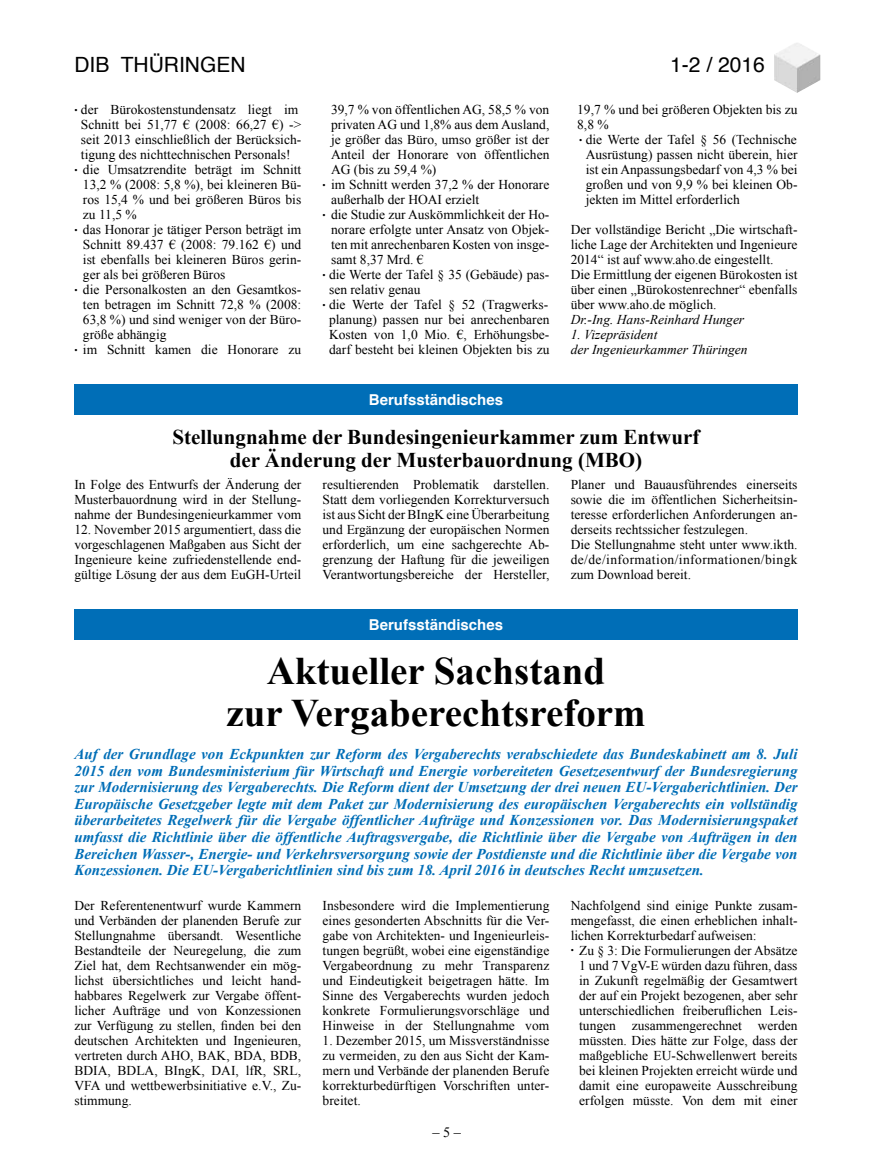
<style>
.page{position:relative;width:872px;height:1170px;background:#fff}
.page>*{position:absolute;margin:0;border:0;box-sizing:border-box;transform-origin:0 0}
.t1{font:700 39px/42px "Times New Roman";color:#000;text-align:center}
.t2{font:700 21px/22.5px "Times New Roman";color:#000;text-align:center}
.t3{font:21px "Helvetica";color:#000}
.t4{font:italic 700 15px/16.5px "Times New Roman";color:#006eb7;text-align:justify}
.t5{font:700 15px "Helvetica";color:#fff}
.t6{font:14.25px "Times New Roman";color:#000}
.t7{font:13.5px/15px "Times New Roman";color:#000;text-align:justify}
.t8{font:italic 13.5px/15px "Times New Roman";color:#000}
.s1{font-size:9px}
</style>
<div class="page">
<img style="left:774px;top:43px;width:46px;height:50px">
<div style="left:74px;top:609px;width:723px;height:30px;background:#006eb7"></div>
<div style="left:74px;top:384px;width:723px;height:30px;background:#006eb7"></div>
<h2 class="t3" style="left:74px;top:49px;width:173px">DIB THÜRINGEN</h2>
<h2 class="t3" style="left:670px;top:49px;width:96px">1-2 / 2016</h2>
<p class="t7" style="left:74px;top:102px;width:228px;text-align:center"><span class="s1">•</span> der Bürokostenstundensatz liegt im Schnitt bei 51,77 € (2008: 66,27 €) -&gt; seit 2013 einschließlich der Berücksich&shy;tigung des nichttechnischen Personals!</p>
<p class="t7" style="left:83px;top:162px;width:220px;text-indent:-9px"><span class="s1">•</span> die Umsatzrendite beträgt im Schnitt 13,2 % (2008: 5,8 %), bei kleineren Bü&shy;ros 15,4 % und bei größeren Büros bis zu 11,5 %</p>
<p class="t7" style="left:83px;top:222px;width:220px;text-indent:-9px"><span class="s1">•</span> das Honorar je tätiger Person beträgt im Schnitt 89.437 € (2008: 79.162 €) und ist ebenfalls bei kleineren Büros gerin&shy;ger als bei größeren Büros</p>
<p class="t7" style="left:83px;top:282px;width:220px;text-indent:-9px"><span class="s1">•</span> die Personalkosten an den Gesamtkos&shy;ten betragen im Schnitt 72,8 % (2008:<br>63,8 %) und sind weniger von der Büro&shy;größe abhängig</p>
<p class="t7" style="left:74px;top:342px;width:228px"><span class="s1">•</span> im Schnitt kamen die Honorare zu</p>
<p class="t7" style="left:331px;top:102px;width:220px">39,7 % von öffentlichen AG, 58,5 % von privaten AG und 1,8% aus dem Ausland, je größer das Büro, umso größer ist der Anteil der Honorare von öffentlichen AG (bis zu 59,4 %)</p>
<p class="t7" style="left:331px;top:177px;width:220px;text-indent:-9px"><span class="s1">•</span> im Schnitt werden 37,2 % der Honorare außerhalb der HOAI erzielt</p>
<p class="t7" style="left:331px;top:207px;width:220px;text-indent:-9px"><span class="s1">•</span> die Studie zur Auskömmlichkeit der Ho&shy;norare erfolgte unter Ansatz von Objek&shy;ten mit anrechenbaren Kosten von insge&shy;samt 8,37 Mrd. €</p>
<p class="t7" style="left:329px;top:267px;width:222px;text-indent:-7px"><span class="s1">•</span> die Werte der Tafel § 35 (Gebäude) pas&shy;sen relativ genau</p>
<p class="t7" style="left:322px;top:297px;width:228px;text-align:center"><span class="s1">•</span> die Werte der Tafel § 52 (Tragwerks&shy;planung) passen nur bei anrechenbaren Kosten von 1,0 Mio. €, Erhöhungsbe&shy;darf besteht bei kleinen Objekten bis zu</p>
<p class="t7" style="left:577px;top:102px;width:222px">19,7 % und bei größeren Objekten bis zu<br>8,8 %</p>
<p class="t7" style="left:586px;top:132px;width:213px;text-indent:-7px"><span class="s1">•</span> die Werte der Tafel § 56 (Technische Ausrüstung) passen nicht überein, hier ist ein Anpassungsbedarf von 4,3 % bei großen und von 9,9 % bei kleinen Ob&shy;jekten im Mittel erforderlich</p>
<p class="t7" style="left:570px;top:222px;width:228px;text-align:left">Der vollständige Bericht „Die wirtschaft&shy;liche Lage der Architekten und Ingenieure 2014“ ist auf www.aho.de eingestellt.<br>Die Ermittlung der eigenen Bürokosten ist über einen „Bürokostenrechner“ ebenfalls über www.aho.de möglich.</p>
<p class="t8" style="left:570px;top:312px;width:175px">Dr.-Ing. Hans-Reinhard Hunger</p>
<p class="t8" style="left:570px;top:327px;width:178px">1. Vizepräsident<br>der Ingenieurkammer Thüringen</p>
<p class="t5" style="left:369px;top:387px;width:136px">Berufsständisches</p>
<h2 class="t2" style="left:173px;top:425px;width:528px">Stellungnahme der Bundesingenieurkammer zum Entwurf der Änderung der Musterbauordnung (MBO)</h2>
<p class="t7" style="left:74px;top:477px;width:228px">In Folge des Entwurfs der Änderung der Musterbauordnung wird in der Stellung&shy;nahme der Bundesingenieurkammer vom</p>
<p class="t7" style="left:74px;top:522px;width:228px">12. November 2015 argumentiert, dass die vorgeschlagenen Maßgaben aus Sicht der Ingenieure keine zufriedenstellende end&shy;gültige Lösung der aus dem EuGH-Urteil</p>
<p class="t7" style="left:322px;top:477px;width:228px">resultierenden Problematik darstellen.<br>Statt dem vorliegenden Korrekturversuch ist aus Sicht der BIngK eine Überarbeitung und Ergänzung der europäischen Normen erforderlich, um eine sachgerechte Ab&shy;grenzung der Haftung für die jeweiligen Verantwortungsbereiche der Hersteller,</p>
<p class="t7" style="left:570px;top:477px;width:228px;text-align:left">Planer und Bauausführendes einerseits sowie die im öffentlichen Sicherheitsin&shy;teresse erforderlichen Anforderungen an&shy;derseits rechtssicher festzulegen.<br>Die Stellungnahme steht unter www.ikth. de/de/information/informationen/bingk zum Download bereit.</p>
<p class="t5" style="left:369px;top:612px;width:136px">Berufsständisches</p>
<h1 class="t1" style="left:226px;top:649px;width:421px">Aktueller Sachstand<br>zur Vergaberechtsreform</h1>
<p class="t4" style="left:74px;top:745px;width:724px">Auf der Grundlage von Eckpunkten zur Reform des Vergaberechts verabschiedete das Bundeskabinett am 8. Juli 2015 den vom Bundesministerium für Wirtschaft und Energie vorbereiteten Gesetzesentwurf der Bundesregierung zur Modernisierung des Vergaberechts. Die Reform dient der Umsetzung der drei neuen EU-Vergaberichtlinien. Der Europäische Gesetzgeber legte mit dem Paket zur Modernisierung des europäischen Vergaberechts ein vollständig überarbeitetes Regelwerk für die Vergabe öffentlicher Aufträge und Konzessionen vor. Das Modernisierungspaket umfasst die Richtlinie über die öffentliche Auftragsvergabe, die Richtlinie über die Vergabe von Aufträgen in den Bereichen Wasser-, Energie- und Verkehrsversorgung sowie der Postdienste und die Richtlinie über die Vergabe von Konzessionen. Die EU-Vergaberichtlinien sind bis zum 18. April 2016 in deutsches Recht umzusetzen.</p>
<p class="t7" style="left:74px;top:897px;width:228px">Der Referentenentwurf wurde Kammern und Verbänden der planenden Berufe zur Stellungnahme übersandt. Wesentliche Bestandteile der Neuregelung, die zum Ziel hat, dem Rechtsanwender ein mög&shy;lichst übersichtliches und leicht hand&shy;habbares Regelwerk zur Vergabe öffent&shy;licher Aufträge und von Konzessionen zur Verfügung zu stellen, finden bei den deutschen Architekten und Ingenieuren, vertreten durch AHO, BAK, BDA, BDB, BDIA, BDLA, BIngK, DAI, lfR, SRL, VFA und wettbewerbsinitiative e.V., Zu&shy;stimmung.</p>
<p class="t7" style="left:322px;top:897px;width:228px">Insbesondere wird die Implementierung eines gesonderten Abschnitts für die Ver&shy;gabe von Architekten- und Ingenieurleis&shy;tungen begrüßt, wobei eine eigenständige Vergabeordnung zu mehr Transparenz und Eindeutigkeit beigetragen hätte. Im Sinne des Vergaberechts wurden jedoch konkrete Formulierungsvorschläge und Hinweise in der Stellungnahme vom</p>
<p class="t7" style="left:322px;top:1032px;width:228px">1. Dezember 2015, um Missverständnisse zu vermeiden, zu den aus Sicht der Kam&shy;mern und Verbände der planenden Berufe korrekturbedürftigen Vorschriften unter&shy;breitet.</p>
<p class="t6" style="left:432px;top:1122px;width:30px">– 5 –</p>
<p class="t7" style="left:570px;top:897px;width:228px">Nachfolgend sind einige Punkte zusam&shy;mengefasst, die einen erheblichen inhalt&shy;lichen Korrekturbedarf aufweisen:</p>
<p class="t7" style="left:579px;top:942px;width:220px;text-indent:-9px"><span class="s1">•</span> Zu § 3: Die Formulierungen der Absätze 1 und 7 VgV-E würden dazu führen, dass in Zukunft regelmäßig der Gesamtwert der auf ein Projekt bezogenen, aber sehr unterschiedlichen freiberuflichen Leis&shy;tungen zusammengerechnet werden müssten. Dies hätte zur Folge, dass der maßgebliche EU-Schwellenwert bereits bei kleinen Projekten erreicht würde und damit eine europaweite Ausschreibung erfolgen müsste. Von dem mit einer</p>
</div>
